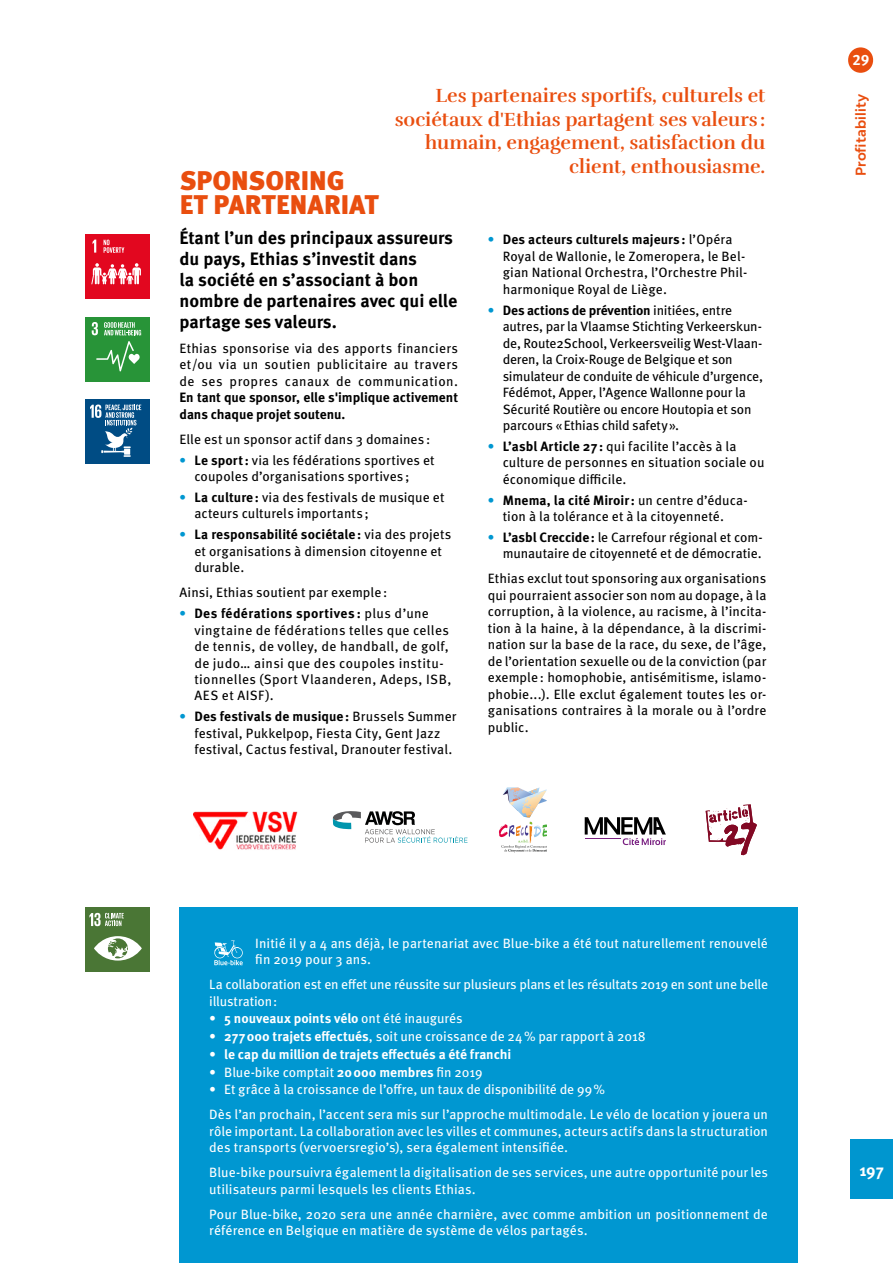
<style>
.page{position:relative;width:893px;height:1263px;background:#fff}
.page>*{position:absolute;margin:0;border:0;box-sizing:border-box;transform-origin:0 0}
.t1{font:900 27px/24px "Meta Pro";color:#e94e0f}
.t2{font:700 19.65px/23.5px "Rufina";color:#e94e0f;text-align:right}
.t3{font:700 18px/21px "Meta Pro";letter-spacing:-.005em;color:#000}
.t4{font:700 16.5px "Meta Pro";color:#fff}
.t5{font:700 15px "Meta Pro";color:#fff}
.t6{font:13.5px/16.5px "Meta Pro";letter-spacing:.005em;color:#000}
.t7{font:13.5px/16.5px "Meta Pro";letter-spacing:.005em;color:#fff}
.t8{font:13.5px/16.5px "Meta Pro";letter-spacing:-.015em;color:#000}
.t9{font:13.5px/16.5px "Meta Pro";letter-spacing:.025em;color:#000}
.t10{font:13.5px/16.5px "Meta Pro";letter-spacing:-.015em;color:#fff}
.t11{font:700 13.5px "Meta Pro";letter-spacing:-.005em;color:#fff}
.t12{font:700 13.5px/16.5px "Meta Pro";letter-spacing:-.005em;color:#000}
.t13{font:700 13.5px "Bw Modelica";letter-spacing:.01em;color:#e94e0f}
.s1{font-weight:700;color:#0097d1}
.s2{font-weight:700}
.s3{font-weight:400}
</style>
<div class="page">
<div style="left:85px;top:234px;width:65px;height:65px;background:#e2071f"></div>
<svg style="left:91px;top:263px;width:50px;height:22px"></svg>
<svg style="left:93px;top:240px;width:3px;height:13px"></svg>
<svg style="left:104px;top:240px;width:20px;height:13px"></svg>
<div style="left:85px;top:317px;width:65px;height:64px;background:#289438"></div>
<svg style="left:96px;top:341px;width:44px;height:30px"></svg>
<svg style="left:92px;top:322px;width:6px;height:13px"></svg>
<svg style="left:104px;top:322px;width:37px;height:13px"></svg>
<div style="left:85px;top:399px;width:65px;height:65px;background:#004c84"></div>
<svg style="left:90px;top:405px;width:51px;height:52px"></svg>
<div style="left:180px;top:907px;width:618px;height:356px;background:#0097d1"></div>
<div style="left:85px;top:907px;width:65px;height:65px;background:#4a7635"></div>
<svg style="left:94px;top:936px;width:48px;height:24px"></svg>
<svg style="left:89px;top:913px;width:35px;height:13px"></svg>
<svg style="left:214px;top:940px;width:29px;height:25px"></svg>
<svg style="left:499px;top:787px;width:48px;height:65px"></svg>
<img style="left:194px;top:811px;width:104px;height:39px">
<svg style="left:585px;top:817px;width:81px;height:28px"></svg>
<hr style="left:585px;top:838px;width:35px;height:1px;background:#7a2182">
<svg style="left:333px;top:811px;width:134px;height:32px"></svg>
<svg style="left:706px;top:804px;width:51px;height:51px"></svg>
<div style="left:848px;top:47px;width:25px;height:26px;background:#e94e0f;border-radius:12px"></div>
<div style="left:850px;top:1140px;width:43px;height:59px;background:#0096cf"></div>
<h2 class="t2" style="left:395px;top:84px;width:372px">Les partenaires sportifs, culturels et sociétaux d'Ethias partagent ses valeurs : humain, engagement, satisfaction du client, enthousiasme.</h2>
<h1 class="t1" style="left:180px;top:168px;width:200px">SPONSORING<br>ET PARTENARIAT</h1>
<h3 class="t3" style="left:180px;top:226px;width:279px">Étant l’un des principaux assureurs du pays, Ethias s’investit dans<br>la société en s’associant à bon nombre de partenaires avec qui elle partage ses valeurs.</h3>
<p class="t6" style="left:180px;top:339px;width:280px;text-align:justify">Ethias sponsorise via des apports financiers et/ou via un soutien publicitaire au travers de ses propres canaux de communication.</p>
<p class="t12" style="left:180px;top:389px;width:280px">En tant que sponsor, elle s'implique activement dans chaque projet soutenu.</p>
<p class="t6" style="left:180px;top:430px;width:252px">Elle est un sponsor actif dans 3 domaines :</p>
<p class="t6" style="left:194px;top:451px;width:242px;text-indent:-15px"><span class="s1">•</span> <span class="s2">Le sport:</span> via les fédérations sportives et coupoles d’organisations sportives ;</p>
<p class="t6" style="left:194px;top:488px;width:252px;text-indent:-15px"><span class="s1">•</span> <span class="s2">La culture:</span> via des festivals de musique et acteurs culturels importants ;</p>
<p class="t6" style="left:194px;top:525px;width:259px;text-indent:-15px"><span class="s1">•</span> <span class="s2">La responsabilité sociétale:</span> via des projets et organisations à dimension citoyenne et durable.</p>
<p class="t6" style="left:180px;top:583px;width:209px">Ainsi, Ethias soutient par exemple:</p>
<p class="t9" style="left:194px;top:604px;width:258px;text-indent:-15px"><span class="s1">•</span> <span class="s2">Des fédérations sportives :</span> plus d’une vingtaine de fédérations telles que celles de tennis, de volley, de handball, de golf, de judo… ainsi que des coupoles institu&shy;tionnelles (Sport Vlaanderen, Adeps, ISB, AES et AISF).</p>
<p class="t6" style="left:194px;top:707px;width:264px;text-indent:-15px"><span class="s1">•</span> <span class="s2">Des festivals de musique:</span> Brussels Summer festival, Pukkelpop, Fiesta City, Gent Jazz festival, Cactus festival, Dranouter festival.</p>
<p class="t6" style="left:503px;top:230px;width:246px;text-indent:-15px"><span class="s1">•</span> <span class="s2">Des acteurs culturels majeurs :</span> l’Opéra Royal de Wallonie, le Zomeropera, le Bel&shy;gian National Orchestra, l’Orchestre Phil&shy;harmonique Royal de Liège.</p>
<p class="t8" style="left:503px;top:301px;width:262px;text-indent:-15px"><span class="s1">•</span> <span class="s2">Des actions de prévention</span> initiées, entre autres, par la Vlaamse Stichting Verkeerskun&shy;de, Route2School, Verkeersveilig West-Vlaan&shy;deren, la Croix-Rouge de Belgique et son simulateur de conduite de véhicule d’urgence, Fédémot, Apper, l’Agence Wallonne pour la Sécurité Routière ou encore Houtopia et son parcours «Ethias child safety».</p>
<p class="t6" style="left:503px;top:437px;width:263px;text-indent:-15px"><span class="s1">•</span> <span class="s2">L’asbl Article 27 :</span> qui facilite l’accès à la culture de personnes en situation sociale ou économique difficile.</p>
<p class="t6" style="left:503px;top:491px;width:247px;text-indent:-15px"><span class="s1">•</span> <span class="s2">Mnema, la cité Miroir:</span> un centre d’éduca&shy;tion à la tolérance et à la citoyenneté.</p>
<p class="t6" style="left:488px;top:528px;width:276px;text-align:right"><span class="s1">•</span> <span class="s2">L’asbl Creccide:</span> le Carrefour régional et com&shy;munautaire de citoyenneté et de démocratie.</p>
<p class="t6" style="left:488px;top:569px;width:280px;text-align:justify">Ethias exclut tout sponsoring aux organisations qui pourraient associer son nom au dopage, à la corruption, à la violence, au racisme, à l’incita&shy;tion à la haine, à la dépendance, à la discrimi&shy;nation sur la base de la race, du sexe, de l’âge, de l’orientation sexuelle ou de la conviction (par exemple: homophobie, antisémitisme, islamo&shy;phobie...). Elle exclut également toutes les or&shy;ganisations contraires à la morale ou à l’ordre public.</p>
<p class="t7" style="left:255px;top:934px;width:514px">Initié il y a 4 ans déjà, le partenariat avec Blue-bike a été tout naturellement renouvelé fin 2019 pour 3 ans.</p>
<p class="t10" style="left:209px;top:975px;width:560px">La collaboration est en effet une réussite sur plusieurs plans et les résultats 2019 en sont une belle illustration:</p>
<p class="t11" style="left:209px;top:1008px;width:255px"><span class="s3">•</span> 5 nouveaux points vélo <span class="s3">ont été inaugurés</span></p>
<p class="t7" style="left:209px;top:1027px;width:438px">• <span class="s2">277000 trajets effectués</span>, soit une croissance de 24% par rapport à 2018</p>
<p class="t11" style="left:209px;top:1043px;width:304px"><span class="s3">•</span> le cap du million de trajets effectués a été franchi</p>
<p class="t7" style="left:209px;top:1063px;width:275px">• Blue-bike comptait <span class="s2">20000 membres</span> fin 2019</p>
<p class="t7" style="left:209px;top:1076px;width:560px;line-height:25px">• Et grâce à la croissance de l’offre, un taux de disponibilité de 99%<br>Dès l’an prochain, l’accent sera mis sur l’approche multimodale. Le vélo de location y jouera un</p>
<p class="t7" style="left:209px;top:1122px;width:560px">rôle important. La collaboration avec les villes et communes, acteurs actifs dans la structuration des transports (vervoersregio’s), sera également intensifiée.</p>
<p class="t7" style="left:209px;top:1163px;width:560px">Blue-bike poursuivra également la digitalisation de ses services, une autre opportunité pour les utilisateurs parmi lesquels les clients Ethias.</p>
<p class="t7" style="left:209px;top:1205px;width:560px">Pour Blue-bike, 2020 sera une année charnière, avec comme ambition un positionnement de référence en Belgique en matière de système de vélos partagés.</p>
<p class="t5" style="left:852px;top:48px;width:19px">29</p>
<p class="t13" style="left:852px;top:176px;width:84px;rotate:-90deg">Profitability</p>
<p class="t4" style="left:859px;top:1157px;width:26px">197</p>
</div>
